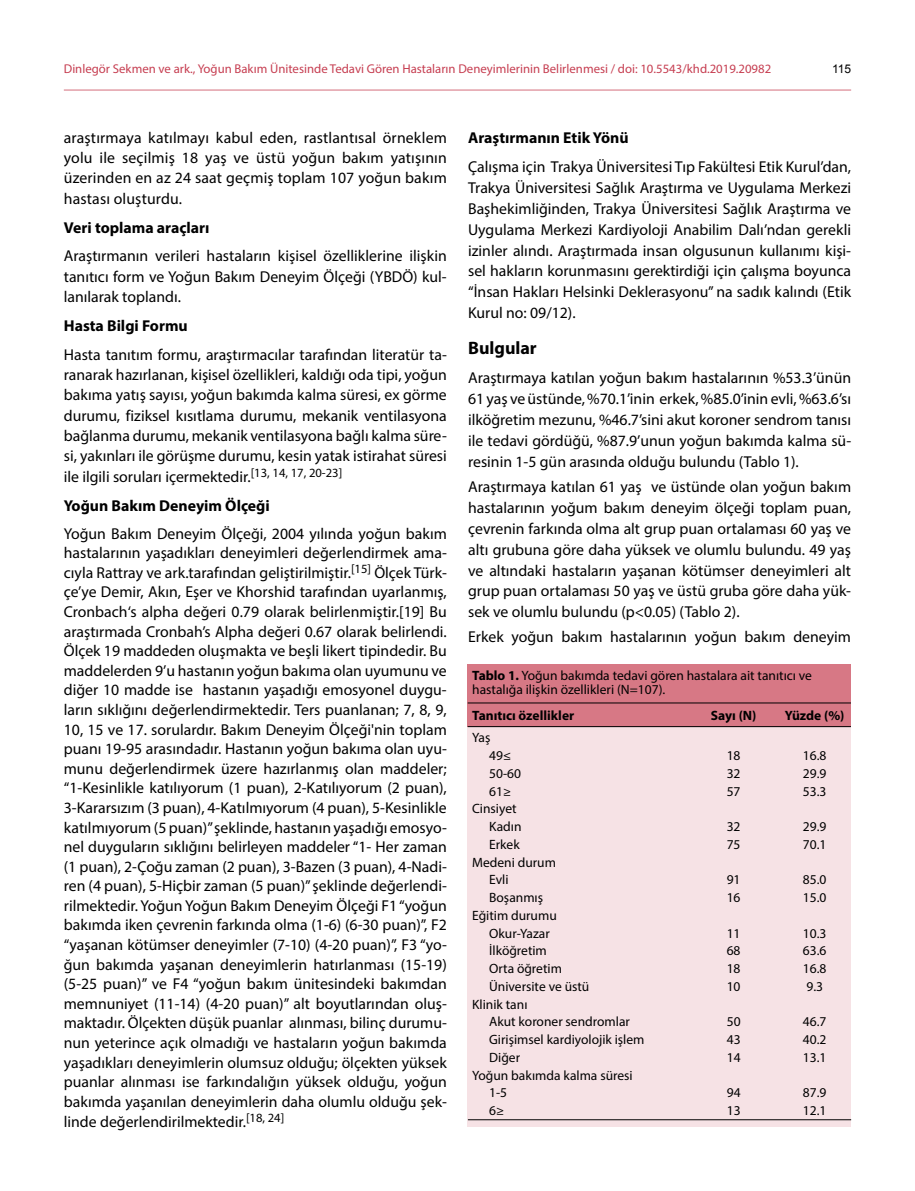
<style>
.page{position:relative;width:915px;height:1191px;background:#fff}
.page>*{position:absolute;margin:0;border:0;box-sizing:border-box;transform-origin:0 0}
.t1{font:700 18px "Myriad Pro";color:#000}
.t2{font:15.75px/19.6px "Myriad Pro";color:#000;text-align:justify}
.t3{font:700 15.75px "Myriad Pro";color:#000}
.t4{font:13.5px/17.7px "Myriad Pro";color:#000}
.t5{font:700 13.5px "Myriad Pro";color:#000}
.t6{font:12.75px "Myriad Pro";color:#c63e51}
.t7{font:12px "Arial";color:#000}
.s1{font-weight:700}
</style>
<div class="page">
<hr style="left:64px;top:89px;width:786px;height:2px;background:#e29fa8">
<div style="left:468px;top:696px;width:382px;height:431px;background:#f6e2e5"></div>
<div style="left:467px;top:664px;width:383px;height:63px;background:#d77885"></div>
<hr style="left:467px;top:726px;width:383px;height:1px;background:#000">
<hr style="left:467px;top:702px;width:383px;height:1px;background:#000">
<hr style="left:468px;top:1119px;width:382px;height:1px;background:#000">
<p class="t6" style="left:64px;top:61px;width:708px">Dinlegör Sekmen ve ark., Yoğun Bakım Ünitesinde Tedavi Gören Hastaların Deneyimlerinin Belirlenmesi / doi: 10.5543/khd.2019.20982</p>
<p class="t7" style="left:831px;top:60px;width:21px">115</p>
<p class="t2" style="left:64px;top:127px;width:384px;line-height:20.4px">araştırmaya katılmayı kabul eden, rastlantısal örneklem yolu ile seçilmiş 18 yaş ve üstü yoğun bakım yatışının üzerinden en az 24 saat geçmiş toplam 107 yoğun bakım hastası oluşturdu.</p>
<p class="t3" style="left:64px;top:217px;width:147px">Veri toplama araçları</p>
<p class="t2" style="left:64px;top:246px;width:384px;line-height:20.4px">Araştırmanın verileri hastaların kişisel özelliklerine ilişkin tanıtıcı form ve Yoğun Bakım Deneyim Ölçeği (YBDÖ) kul&shy;lanılarak toplandı.</p>
<p class="t3" style="left:64px;top:315px;width:125px">Hasta Bilgi Formu</p>
<p class="t2" style="left:64px;top:344px;width:384px;line-height:20.4px">Hasta tanıtım formu, araştırmacılar tarafından literatür ta&shy;ranarak hazırlanan, kişisel özellikleri, kaldığı oda tipi, yoğun bakıma yatış sayısı, yoğun bakımda kalma süresi, ex görme durumu, fiziksel kısıtlama durumu, mekanik ventilasyona bağlanma durumu, mekanik ventilasyona bağlı kalma süre&shy;si, yakınları ile görüşme durumu, kesin yatak istirahat süresi ile ilgili soruları içermektedir.<sup>[13,</sup> <sup>14,</sup> <sup>17,</sup> <sup>20-23]</sup></p>
<p class="t3" style="left:64px;top:495px;width:207px">Yoğun Bakım Deneyim Ölçeği</p>
<p class="t2" style="left:64px;top:523px;width:384px">Yoğun Bakım Deneyim Ölçeği, 2004 yılında yoğun bakım hastalarının yaşadıkları deneyimleri değerlendirmek ama&shy;cıyla Rattray ve ark.tarafından geliştirilmiştir.<sup>[15]</sup> Ölçek Türk&shy;çe’ye Demir, Akın, Eşer ve Khorshid tarafından uyarlanmış, Cronbach‘s alpha değeri 0.79 olarak belirlenmiştir.[19] Bu araştırmada Cronbah’s Alpha değeri 0.67 olarak belirlendi.<br>Ölçek 19 maddeden oluşmakta ve beşli likert tipindedir. Bu maddelerden 9’u hastanın yoğun bakıma olan uyumunu ve diğer 10 madde ise hastanın yaşadığı emosyonel duygu&shy;ların sıklığını değerlendirmektedir. Ters puanlanan; 7, 8, 9, 10, 15 ve 17. sorulardır. Bakım Deneyim Ölçeği'nin toplam puanı 19-95 arasındadır. Hastanın yoğun bakıma olan uyu&shy;munu değerlendirmek üzere hazırlanmış olan maddeler; “1-Kesinlikle katılıyorum (1 puan), 2-Katılıyorum (2 puan), 3-Kararsızım (3 puan), 4-Katılmıyorum (4 puan), 5-Kesinlikle katılmıyorum (5 puan)” şeklinde, hastanın yaşadığı emosyo&shy;nel duyguların sıklığını belirleyen maddeler “1- Her zaman (1 puan), 2-Çoğu zaman (2 puan), 3-Bazen (3 puan), 4-Nadi&shy;ren (4 puan), 5-Hiçbir zaman (5 puan)” şeklinde değerlendi&shy;rilmektedir. Yoğun Yoğun Bakım Deneyim Ölçeği F1 “yoğun bakımda iken çevrenin farkında olma (1-6) (6-30 puan)”, F2 “yaşanan kötümser deneyimler (7-10) (4-20 puan)”, F3 “yo&shy;ğun bakımda yaşanan deneyimlerin hatırlanması (15-19) (5-25 puan)” ve F4 “yoğun bakım ünitesindeki bakımdan memnuniyet (11-14) (4-20 puan)” alt boyutlarından oluş&shy;maktadır. Ölçekten düşük puanlar alınması, bilinç durumu&shy;nun yeterince açık olmadığı ve hastaların yoğun bakımda yaşadıkları deneyimlerin olumsuz olduğu; ölçekten yüksek puanlar alınması ise farkındalığın yüksek olduğu, yoğun bakımda yaşanılan deneyimlerin daha olumlu olduğu şek&shy;linde değerlendirilmektedir.<sup>[18,</sup> <sup>24]</sup></p>
<p class="t3" style="left:468px;top:127px;width:162px">Araştırmanın Etik Yönü</p>
<p class="t2" style="left:468px;top:156px;width:384px;line-height:20.9px">Çalışma için Trakya Üniversitesi Tıp Fakültesi Etik Kurul’dan, Trakya Üniversitesi Sağlık Araştırma ve Uygulama Merkezi Başhekimliğinden, Trakya Üniversitesi Sağlık Araştırma ve Uygulama Merkezi Kardiyoloji Anabilim Dalı’ndan gerekli izinler alındı. Araştırmada insan olgusunun kullanımı kişi&shy;sel hakların korunmasını gerektirdiği için çalışma boyunca “İnsan Hakları Helsinki Deklerasyonu” na sadık kalındı (Etik Kurul no: 09/12).</p>
<p class="t1" style="left:468px;top:336px;width:70px">Bulgular</p>
<p class="t2" style="left:468px;top:367px;width:384px;line-height:20.9px">Araştırmaya katılan yoğun bakım hastalarının %53.3’ünün 61 yaş ve üstünde, %70.1’inin erkek, %85.0’inin evli, %63.6’sı ilköğretim mezunu, %46.7’sini akut koroner sendrom tanısı ile tedavi gördüğü, %87.9’unun yoğun bakımda kalma sü&shy;resinin 1-5 gün arasında olduğu bulundu (Tablo 1).</p>
<p class="t2" style="left:468px;top:476px;width:384px;line-height:20.9px">Araştırmaya katılan 61 yaş ve üstünde olan yoğun bakım hastalarının yoğum bakım deneyim ölçeği toplam puan, çevrenin farkında olma alt grup puan ortalaması 60 yaş ve altı grubuna göre daha yüksek ve olumlu bulundu. 49 yaş ve altındaki hastaların yaşanan kötümser deneyimleri alt grup puan ortalaması 50 yaş ve üstü gruba göre daha yük&shy;sek ve olumlu bulundu (p&lt;0.05) (Tablo 2).</p>
<p class="t2" style="left:468px;top:627px;width:384px">Erkek yoğun bakım hastalarının yoğun bakım deneyim</p>
<p class="t4" style="left:472px;top:669px;width:341px;line-height:13.5px"><span class="s1">Tablo 1.</span> Yoğun bakımda tedavi gören hastalara ait tanıtıcı ve hastalığa ilişkin özellikleri (N=107).</p>
<p class="t5" style="left:472px;top:707px;width:104px">Tanıtıcı özellikler</p>
<p class="t5" style="left:710px;top:707px;width:47px">Sayı (N)</p>
<p class="t5" style="left:784px;top:707px;width:61px">Yüzde (%)</p>
<p class="t4" style="left:489px;top:728px;width:23px;text-indent:-17px">Yaş<br>49≤</p>
<p class="t4" style="left:726px;top:746px;width:15px">18</p>
<p class="t4" style="left:802px;top:746px;width:25px">16.8</p>
<p class="t4" style="left:489px;top:764px;width:33px">50-60</p>
<p class="t4" style="left:726px;top:764px;width:15px">32</p>
<p class="t4" style="left:802px;top:764px;width:25px">29.9</p>
<p class="t4" style="left:489px;top:782px;width:23px">61≥</p>
<p class="t4" style="left:726px;top:782px;width:15px">57</p>
<p class="t4" style="left:802px;top:782px;width:25px">53.3</p>
<p class="t4" style="left:489px;top:799px;width:34px;text-indent:-17px">Cinsiyet<br>Kadın</p>
<p class="t4" style="left:726px;top:817px;width:15px">32</p>
<p class="t4" style="left:802px;top:817px;width:25px">29.9</p>
<p class="t4" style="left:489px;top:835px;width:32px">Erkek</p>
<p class="t4" style="left:726px;top:835px;width:15px">75</p>
<p class="t4" style="left:802px;top:835px;width:25px">70.1</p>
<p class="t4" style="left:489px;top:853px;width:68px;text-indent:-17px">Medeni durum<br>Evli</p>
<p class="t4" style="left:726px;top:870px;width:15px">91</p>
<p class="t4" style="left:802px;top:870px;width:25px">85.0</p>
<p class="t4" style="left:489px;top:888px;width:55px">Boşanmış</p>
<p class="t4" style="left:726px;top:888px;width:15px">16</p>
<p class="t4" style="left:802px;top:888px;width:25px">15.0</p>
<p class="t4" style="left:489px;top:906px;width:69px;text-indent:-17px">Eğitim durumu<br>Okur-Yazar</p>
<p class="t4" style="left:726px;top:924px;width:15px">11</p>
<p class="t4" style="left:802px;top:924px;width:25px">10.3</p>
<p class="t4" style="left:489px;top:941px;width:59px">İlköğretim</p>
<p class="t4" style="left:726px;top:941px;width:15px">68</p>
<p class="t4" style="left:802px;top:941px;width:25px">63.6</p>
<p class="t4" style="left:489px;top:959px;width:74px">Orta öğretim</p>
<p class="t4" style="left:726px;top:959px;width:15px">18</p>
<p class="t4" style="left:802px;top:959px;width:25px">16.8</p>
<p class="t4" style="left:489px;top:977px;width:102px">Üniversite ve üstü</p>
<p class="t4" style="left:726px;top:977px;width:15px">10</p>
<p class="t4" style="left:806px;top:977px;width:18px">9.3</p>
<p class="t4" style="left:489px;top:995px;width:142px;text-indent:-17px">Klinik tanı<br>Akut koroner sendromlar</p>
<p class="t4" style="left:726px;top:1012px;width:15px">50</p>
<p class="t4" style="left:802px;top:1012px;width:25px">46.7</p>
<p class="t4" style="left:489px;top:1030px;width:157px">Girişimsel kardiyolojik işlem</p>
<p class="t4" style="left:726px;top:1030px;width:15px">43</p>
<p class="t4" style="left:802px;top:1030px;width:25px">40.2</p>
<p class="t4" style="left:489px;top:1048px;width:32px">Diğer</p>
<p class="t4" style="left:726px;top:1048px;width:15px">14</p>
<p class="t4" style="left:802px;top:1048px;width:25px">13.1</p>
<p class="t4" style="left:489px;top:1066px;width:145px;text-indent:-17px">Yoğun bakımda kalma süresi<br>1-5</p>
<p class="t4" style="left:726px;top:1083px;width:15px">94</p>
<p class="t4" style="left:802px;top:1083px;width:25px">87.9</p>
<p class="t4" style="left:489px;top:1101px;width:16px">6≥</p>
<p class="t4" style="left:726px;top:1101px;width:15px">13</p>
<p class="t4" style="left:802px;top:1101px;width:25px">12.1</p>
</div>
